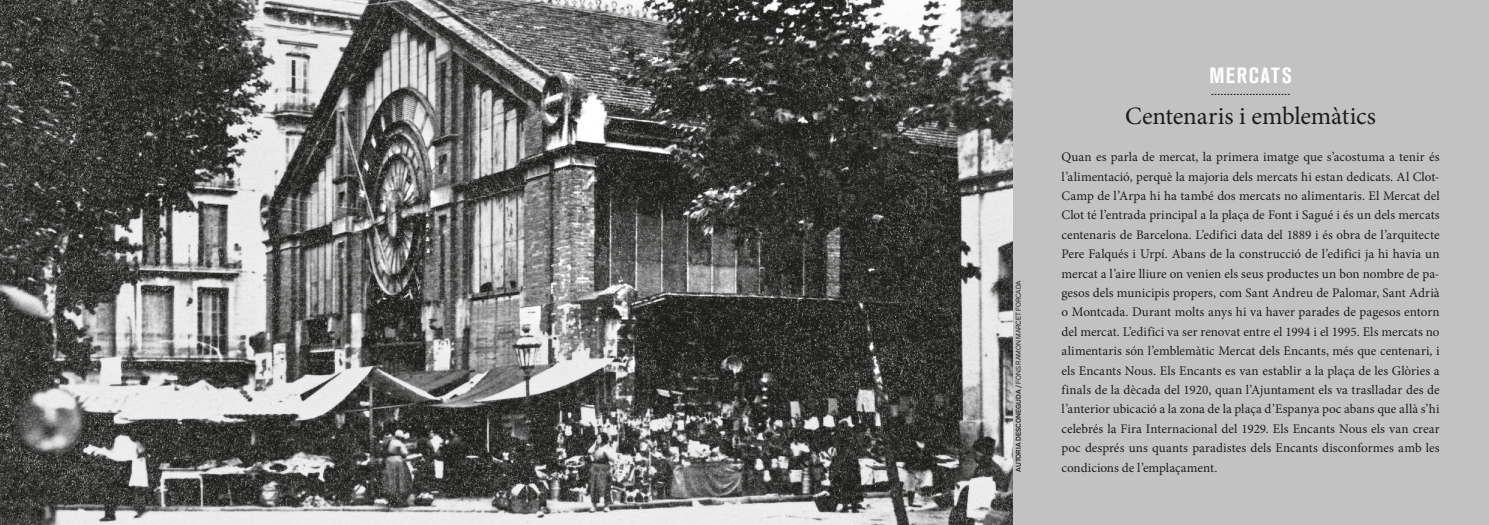
<style>
.page{position:relative;width:1489px;height:525px;background:#fff}
.page>*{position:absolute;margin:0;border:0;box-sizing:border-box;transform-origin:0 0}
.t1{font:25px "Minion Pro";letter-spacing:-.01em;color:#1d1d1b}
.t2{font:700 condensed 21.88px "Akzidenz Grotesk BQ";letter-spacing:.075em;color:#fff}
.t3{font:13.12px/19.4px "Minion Pro";color:#1d1d1b;text-align:justify}
.t4{font:6.88px "Akzid Grtsk Next";color:#1d1d1b}
.s1{font-weight:500}
</style>
<div class="page">
<div style="left:1012px;top:0;width:476px;height:524px;background:#c2c2c2"></div>
<img style="left:0;top:0;width:1012px;height:524px">
<svg style="left:1211px;top:94px;width:78px;height:1px"></svg>
<p class="t4" style="left:1013px;top:471px;width:193px;rotate:-90deg"><span class="s1">AUTORIA DESCONEGUDA /</span> FONS RAMON MARCET FORCADA</p>
<h2 class="t2" style="left:1209px;top:63px;width:84px">MERCATS</h2>
<h1 class="t1" style="left:1125px;top:99px;width:252px">Centenaris i emblemàtics</h1>
<p class="t3" style="left:1061px;top:147px;width:380px">Quan es parla de mercat, la primera imatge que s’acostuma a tenir és l’alimentació, perquè la majoria dels mercats hi estan dedicats. Al Clot-Camp de l’Arpa hi ha també dos mercats no alimentaris. El Mercat del Clot té l’entrada principal a la plaça de Font i Sagué i és un dels mercats centenaris de Barcelona. L’edifici data del 1889 i és obra de l’arquitecte Pere Falqués i Urpí. Abans de la construcció de l’edifici ja hi havia un mercat a l’aire lliure on venien els seus productes un bon nombre de pa&shy;gesos dels municipis propers, com Sant Andreu de Palomar, Sant Adrià o Montcada. Durant molts anys hi va haver parades de pagesos entorn del mercat. L’edifici va ser renovat entre el 1994 i el 1995. Els mercats no alimentaris són l’emblemàtic Mercat dels Encants, més que centenari, i els Encants Nous. Els Encants es van establir a la plaça de les Glòries a finals de la dècada del 1920, quan l’Ajuntament els va traslladar des de l’anterior ubicació a la zona de la plaça d’Espanya poc abans que allà s’hi celebrés la Fira Internacional del 1929. Els Encants Nous els van crear poc després uns quants paradistes dels Encants disconformes amb les condicions de l’emplaçament.</p>
</div>
